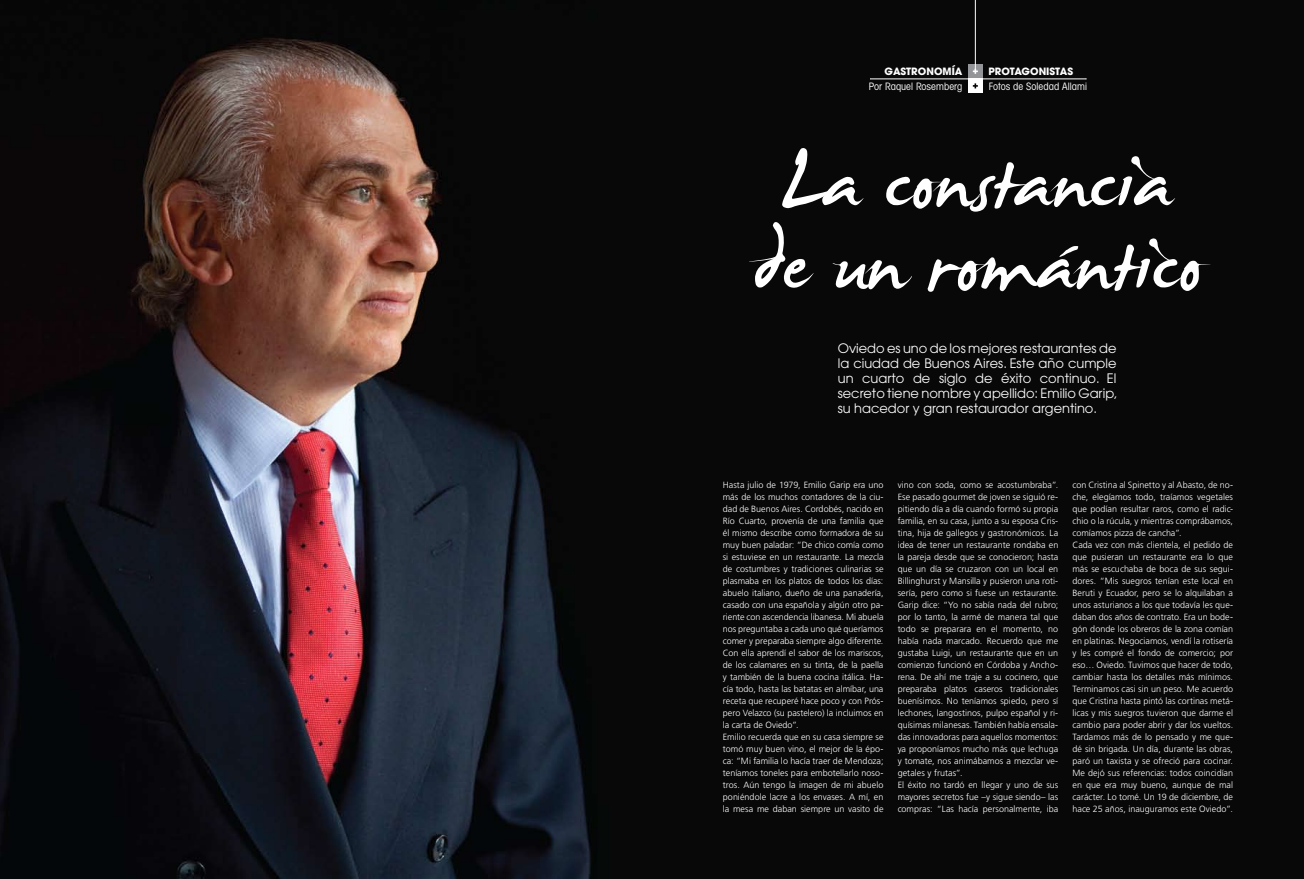
<style>
.page{position:relative;width:1304px;height:879px;background:#fff}
.page>*{position:absolute;margin:0;border:0;box-sizing:border-box;transform-origin:0 0}
.t1{font:131.2px "James Fajardo";color:#fff}
.t2{font:13px/15px "Avant Garde";color:#fff;text-align:justify}
.t3{font:10.5px "Avant Garde Condensed BQ";letter-spacing:.005em;color:#fff}
.t4{font:700 10px "Avant Garde 06";color:#fff}
.t5{font:300 9px/12px "Frutiger";color:#fff}
</style>
<div class="page">
<img style="left:0;top:0;width:1304px;height:879px">
<svg style="left:1059px;top:246px;width:19px;height:11px"></svg>
<div style="left:968px;top:64px;width:14px;height:14px;background:#939598"></div>
<div style="left:968px;top:79px;width:14px;height:14px;background:#fff"></div>
<hr style="left:975px;top:0;width:1px;height:70px;background:#fff">
<svg style="left:973px;top:69px;width:5px;height:5px"></svg>
<svg style="left:973px;top:83px;width:5px;height:5px"></svg>
<hr style="left:968px;top:79px;width:118px;height:1px;background:#fff">
<hr style="left:870px;top:79px;width:106px;height:1px;background:#fff">
<p class="t4" style="left:884px;top:65px;width:80px">GASTRONOMÍA</p>
<p class="t4" style="left:988px;top:65px;width:86px">PROTAGONISTAS</p>
<p class="t3" style="left:869px;top:80px;width:95px">Por Raquel Rosemberg</p>
<p class="t3" style="left:989px;top:80px;width:100px">Fotos de Soledad Allami</p>
<h1 class="t1" style="left:783px;top:115px;width:391px">La constancia</h1>
<h1 class="t1" style="left:753px;top:197px;width:451px">de un romantico</h1>
<h2 class="t2" style="left:838px;top:341px;width:282px">Oviedo es uno de los mejores restaurantes de la ciudad de Buenos Aires. Este año cumple un cuarto de siglo de éxito continuo. El secreto tiene nombre y apellido: Emilio Garip, su hacedor y gran restaurador argentino.</h2>
<p class="t5" style="left:723px;top:479px;width:162px">Hasta julio de 1979, Emilio Garip era uno más de los muchos contadores de la ciu&shy;dad de Buenos Aires. Cordobés, nacido en Río Cuarto, provenía de una familia que él mismo describe como formadora de su muy buen paladar: “De chico comía como si estuviese en un restaurante. La mezcla de costumbres y tradiciones culinarias se plasmaba en los platos de todos los días: abuelo italiano, dueño de una panadería, casado con una española y algún otro pa&shy;riente con ascendencia libanesa. Mi abuela nos preguntaba a cada uno qué queríamos comer y preparaba siempre algo diferente.<br>Con ella aprendí el sabor de los mariscos, de los calamares en su tinta, de la paella y también de la buena cocina itálica. Ha&shy;cía todo, hasta las batatas en almíbar, una receta que recuperé hace poco y con Prós&shy;pero Velazco (su pastelero) la incluimos en la carta de Oviedo”.<br>Emilio recuerda que en su casa siempre se tomó muy buen vino, el mejor de la épo&shy;ca: “Mi familia lo hacía traer de Mendoza; teníamos toneles para embotellarlo noso&shy;tros. Aún tengo la imagen de mi abuelo poniéndole lacre a los envases. A mí, en la mesa me daban siempre un vasito de</p>
<p class="t5" style="left:898px;top:479px;width:162px">vino con soda, como se acostumbraba”.<br>Ese pasado gourmet de joven se siguió re&shy;pitiendo día a día cuando formó su propia familia, en su casa, junto a su esposa Cris&shy;tina, hija de gallegos y gastronómicos. La idea de tener un restaurante rondaba en la pareja desde que se conocieron; hasta que un día se cruzaron con un local en Billinghurst y Mansilla y pusieron una roti&shy;sería, pero como si fuese un restaurante.<br>Garip dice: “Yo no sabía nada del rubro; por lo tanto, la armé de manera tal que todo se preparara en el momento, no había nada marcado. Recuerdo que me gustaba Luigi, un restaurante que en un comienzo funcionó en Córdoba y Ancho&shy;rena. De ahí me traje a su cocinero, que preparaba platos caseros tradicionales buenísimos. No teníamos spiedo, pero sí lechones, langostinos, pulpo español y ri&shy;quísimas milanesas. También había ensala&shy;das innovadoras para aquellos momentos: ya proponíamos mucho más que lechuga y tomate, nos animábamos a mezclar ve&shy;getales y frutas”.<br>El éxito no tardó en llegar y uno de sus mayores secretos fue –y sigue siendo– las compras: “Las hacía personalmente, iba</p>
<p class="t5" style="left:1072px;top:479px;width:162px">con Cristina al Spinetto y al Abasto, de no&shy;che, elegíamos todo, traíamos vegetales que podían resultar raros, como el radic&shy;chio o la rúcula, y mientras comprábamos, comíamos pizza de cancha”.<br>Cada vez con más clientela, el pedido de que pusieran un restaurante era lo que más se escuchaba de boca de sus segui&shy;dores. “Mis suegros tenían este local en Beruti y Ecuador, pero se lo alquilaban a unos asturianos a los que todavía les que&shy;daban dos años de contrato. Era un bode&shy;gón donde los obreros de la zona comían en platinas. Negociamos, vendí la rotisería y les compré el fondo de comercio; por eso… Oviedo. Tuvimos que hacer de todo, cambiar hasta los detalles más mínimos.<br>Terminamos casi sin un peso. Me acuerdo que Cristina hasta pintó las cortinas metá&shy;licas y mis suegros tuvieron que darme el cambio para poder abrir y dar los vueltos.<br>Tardamos más de lo pensado y me que&shy;dé sin brigada. Un día, durante las obras, paró un taxista y se ofreció para cocinar.<br>Me dejó sus referencias: todos coincidían en que era muy bueno, aunque de mal carácter. Lo tomé. Un 19 de diciembre, de hace 25 años, inauguramos este Oviedo”.</p>
</div>
